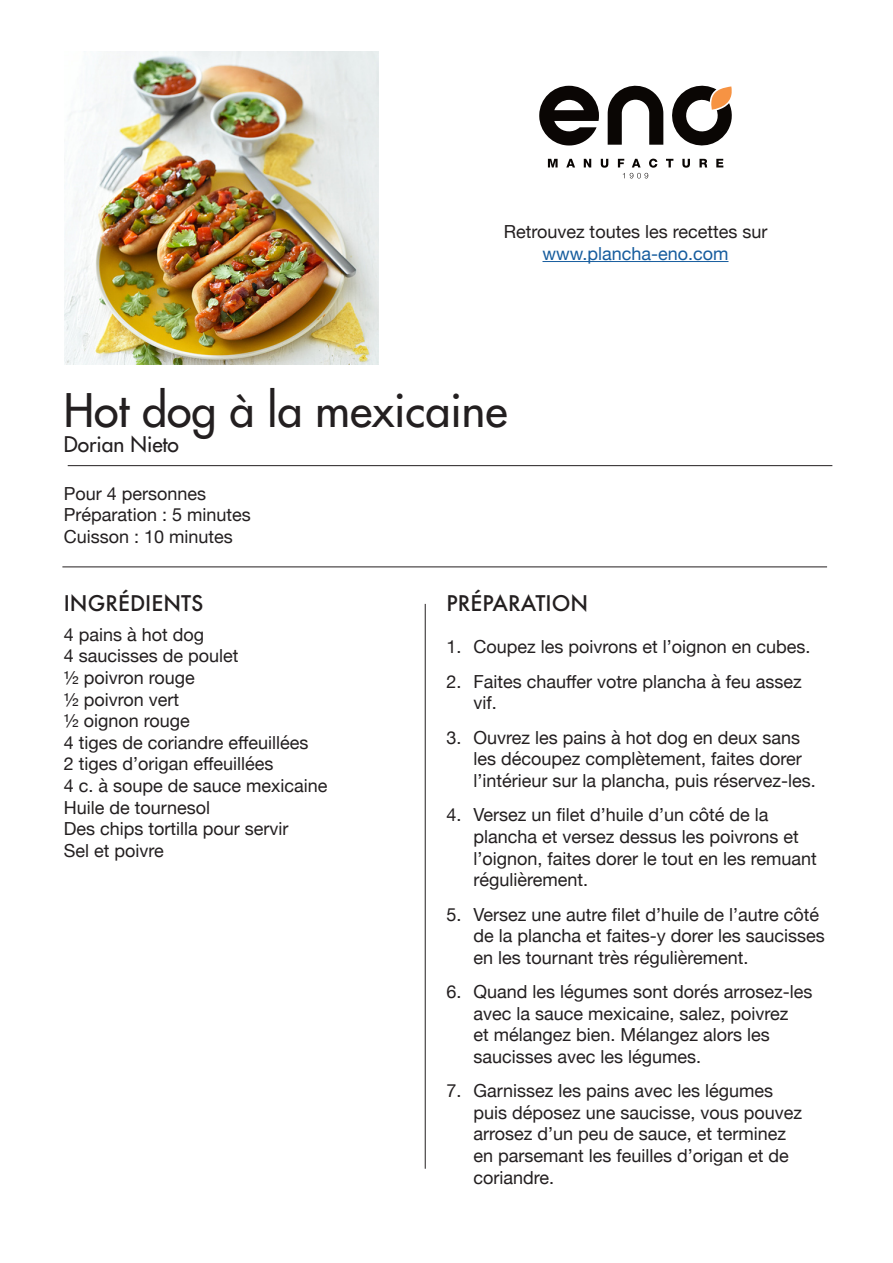
<style>
.page{position:relative;width:893px;height:1263px;background:#fff}
.page>*{position:absolute;margin:0;border:0;box-sizing:border-box;transform-origin:0 0}
.t1{font:45px "Futura";color:#231f20}
.t2{font:500 21px "Futura";color:#231f20}
.t3{font:21px "Futura";color:#231f20}
.t4{font:18px/21.6px "Helvetica Neue";color:#231f20}
.t5{font:18px "Helvetica Neue";color:#175d9e}
</style>
<div class="page">
<svg style="left:548px;top:159px;width:10px;height:8px"></svg>
<svg style="left:566px;top:159px;width:9px;height:8px"></svg>
<svg style="left:584px;top:159px;width:7px;height:8px"></svg>
<svg style="left:601px;top:159px;width:7px;height:9px"></svg>
<svg style="left:666px;top:159px;width:7px;height:8px"></svg>
<svg style="left:682px;top:159px;width:8px;height:9px"></svg>
<svg style="left:699px;top:159px;width:8px;height:8px"></svg>
<svg style="left:716px;top:159px;width:7px;height:8px"></svg>
<svg style="left:618px;top:159px;width:39px;height:19px"></svg>
<svg style="left:539px;top:86px;width:60px;height:59px"></svg>
<svg style="left:608px;top:86px;width:124px;height:60px"></svg>
<hr style="left:542px;top:261px;width:186px;height:1px;background:#175d9e">
<img style="left:65px;top:51px;width:313px;height:314px">
<hr style="left:68px;top:465px;width:764px;height:1px;background:#231f20">
<hr style="left:62px;top:566px;width:765px;height:1px;background:#231f20">
<hr style="left:425px;top:604px;width:1px;height:565px;background:#231f20">
<p class="t4" style="left:504px;top:222px;width:265px">Retrouvez toutes les recettes sur</p>
<p class="t5" style="left:542px;top:240px;width:187px">www.plancha-eno.com</p>
<p class="t1" style="left:64px;top:382px;width:445px">Hot dog à la mexicaine</p>
<p class="t3" style="left:64px;top:431px;width:117px">Dorian Nieto</p>
<p class="t4" style="left:64px;top:483px;width:144px">Pour 4 personnes</p>
<p class="t4" style="left:64px;top:505px;width:189px">Préparation : 5 minutes</p>
<p class="t4" style="left:64px;top:527px;width:171px">Cuisson : 10 minutes</p>
<p class="t2" style="left:64px;top:588px;width:141px">INGRÉDIENTS</p>
<p class="t4" style="left:64px;top:624px;width:142px">4 pains à hot dog</p>
<p class="t4" style="left:64px;top:646px;width:176px">4 saucisses de poulet</p>
<p class="t4" style="left:64px;top:668px;width:133px">½ poivron rouge</p>
<p class="t4" style="left:64px;top:689px;width:117px">½ poivron vert</p>
<p class="t4" style="left:64px;top:711px;width:128px">½ oignon rouge</p>
<p class="t4" style="left:64px;top:732px;width:246px">4 tiges de coriandre effeuillées</p>
<p class="t4" style="left:64px;top:754px;width:211px">2 tiges d’origan effeuillées</p>
<p class="t4" style="left:64px;top:776px;width:265px">4 c. à soupe de sauce mexicaine</p>
<p class="t4" style="left:64px;top:797px;width:148px">Huile de tournesol</p>
<p class="t4" style="left:64px;top:819px;width:226px">Des chips tortilla pour servir</p>
<p class="t4" style="left:64px;top:840px;width:102px">Sel et poivre</p>
<p class="t2" style="left:446px;top:588px;width:143px">PRÉPARATION</p>
<p class="t4" style="left:446px;top:637px;width:366px">1. Coupez les poivrons et l’oignon en cubes.</p>
<p class="t4" style="left:473px;top:672px;width:330px;text-indent:-27px">2. Faites chauffer votre plancha à feu assez vif.</p>
<p class="t4" style="left:473px;top:728px;width:344px;text-indent:-27px">3. Ouvrez les pains à hot dog en deux sans les découpez complètement, faites dorer l’intérieur sur la plancha, puis réservez-les.</p>
<p class="t4" style="left:473px;top:805px;width:345px;text-indent:-27px">4. Versez un filet d’huile d’un côté de la plancha et versez dessus les poivrons et l’oignon, faites dorer le tout en les remuant régulièrement.</p>
<p class="t4" style="left:473px;top:904px;width:353px;text-indent:-27px">5. Versez une autre filet d’huile de l’autre côté de la plancha et faites-y dorer les saucisses en les tournant très régulièrement.</p>
<p class="t4" style="left:473px;top:982px;width:341px;text-indent:-27px">6. Quand les légumes sont dorés arrosez-les avec la sauce mexicaine, salez, poivrez<br>et mélangez bien. Mélangez alors les saucisses avec les légumes.</p>
<p class="t4" style="left:473px;top:1081px;width:330px;text-indent:-27px">7. Garnissez les pains avec les légumes puis déposez une saucisse, vous pouvez arrosez d’un peu de sauce, et terminez en parsemant les feuilles d’origan et de coriandre.</p>
</div>
